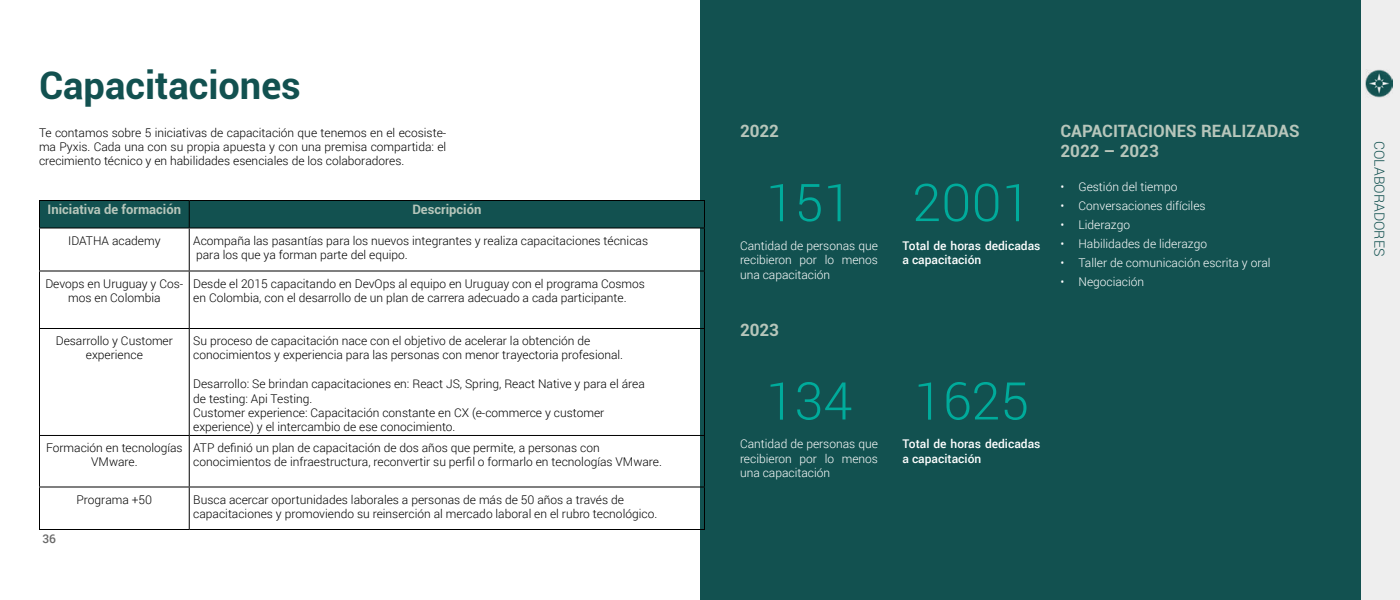
<style>
.page{position:relative;width:1400px;height:600px;background:#fff}
.page>*{position:absolute;margin:0;border:0;box-sizing:border-box;transform-origin:0 0}
.t1{font:300 52px "Roboto";color:#00ab9b}
.t2{font:700 38px "Roboto";color:#125150}
.t3{font:700 17px/20.4px "Roboto";color:#b7c6bb}
.t4{font:300 14px "Roboto";color:#125150}
.t5{font:700 13px "Roboto";color:#b7c6bb}
.t6{font:300 12px/14.4px "Roboto";color:#000}
.t7{font:300 12px/14.4px "Roboto";color:#fff;text-align:justify}
.t8{font:500 12px/14.4px "Roboto";color:#fff}
.t9{font:500 12px "Roboto";color:#696969}
</style>
<div class="page">
<div style="left:700px;top:0;width:661px;height:600px;background:#125150"></div>
<div style="left:1361px;top:0;width:39px;height:600px;background:#eee"></div>
<img style="left:1366px;top:69px;width:27px;height:28px">
<svg style="left:39px;top:200px;width:666px;height:28px;background:#104c4b"></svg>
<hr style="left:39px;top:228px;width:150px;height:1px;background:#000">
<hr style="left:39px;top:228px;width:1px;height:42px;background:#000">
<hr style="left:189px;top:228px;width:516px;height:1px;background:#000">
<hr style="left:189px;top:228px;width:1px;height:42px;background:#000">
<hr style="left:704px;top:228px;width:1px;height:42px;background:#000">
<hr style="left:39px;top:270px;width:150px;height:2px;background:#000">
<hr style="left:39px;top:272px;width:1px;height:56px;background:#000">
<hr style="left:189px;top:270px;width:516px;height:2px;background:#000">
<hr style="left:189px;top:272px;width:1px;height:56px;background:#000">
<hr style="left:704px;top:272px;width:1px;height:56px;background:#000">
<hr style="left:39px;top:328px;width:150px;height:1px;background:#000">
<hr style="left:39px;top:329px;width:1px;height:106px;background:#000">
<hr style="left:189px;top:328px;width:516px;height:1px;background:#000">
<hr style="left:189px;top:329px;width:1px;height:106px;background:#000">
<hr style="left:704px;top:329px;width:1px;height:106px;background:#000">
<hr style="left:39px;top:435px;width:150px;height:1px;background:#000">
<hr style="left:39px;top:436px;width:1px;height:50px;background:#000">
<hr style="left:189px;top:435px;width:516px;height:1px;background:#000">
<hr style="left:189px;top:436px;width:1px;height:50px;background:#000">
<hr style="left:704px;top:436px;width:1px;height:50px;background:#000">
<hr style="left:39px;top:486px;width:150px;height:2px;background:#000">
<hr style="left:39px;top:488px;width:1px;height:41px;background:#000">
<hr style="left:189px;top:486px;width:516px;height:2px;background:#000">
<hr style="left:189px;top:488px;width:1px;height:41px;background:#000">
<hr style="left:704px;top:488px;width:1px;height:41px;background:#000">
<hr style="left:39px;top:529px;width:150px;height:1px;background:#000">
<hr style="left:189px;top:529px;width:516px;height:1px;background:#000">
<h2 class="t2" style="left:39px;top:58px;width:263px">Capacitaciones</h2>
<p class="t6" style="left:39px;top:125px;width:409px;text-align:justify">Te contamos sobre 5 iniciativas de capacitación que tenemos en el ecosiste&shy;ma Pyxis. Cada una con su propia apuesta y con una premisa compartida: el crecimiento técnico y en habilidades esenciales de los colaboradores.</p>
<h3 class="t3" style="left:1060px;top:120px;width:241px">CAPACITACIONES REALIZADAS<br>2022 – 2023</h3>
<p class="t7" style="left:1060px;top:179px;width:118px">• Gestión del tiempo</p>
<p class="t7" style="left:1060px;top:198px;width:147px">• Conversaciones difíciles</p>
<p class="t7" style="left:1060px;top:217px;width:71px">• Liderazgo</p>
<p class="t7" style="left:1060px;top:236px;width:148px">• Habilidades de liderazgo</p>
<p class="t7" style="left:1060px;top:255px;width:212px">• Taller de comunicación escrita y oral</p>
<p class="t7" style="left:1060px;top:274px;width:85px">• Negociación</p>
<h3 class="t3" style="left:740px;top:120px;width:41px">2022</h3>
<h1 class="t1" style="left:766px;top:167px;width:88px">151</h1>
<p class="t7" style="left:740px;top:238px;width:140px">Cantidad de personas que recibieron por lo menos una capacitación</p>
<h1 class="t1" style="left:912px;top:167px;width:120px">2001</h1>
<p class="t8" style="left:902px;top:238px;width:139px">Total de horas dedicadas a capacitación</p>
<p class="t5" style="left:48px;top:200px;width:135px">Iniciativa de formación</p>
<p class="t5" style="left:412px;top:200px;width:71px">Descripción</p>
<p class="t6" style="left:68px;top:233px;width:94px">IDATHA academy</p>
<p class="t6" style="left:193px;top:233px;width:456px">Acompaña las pasantías para los nuevos integrantes y realiza capacitaciones técnicas para los que ya forman parte del equipo.</p>
<p class="t6" style="left:45px;top:276px;width:139px;text-align:center">Devops en Uruguay y Cos&shy;mos en Colombia</p>
<p class="t6" style="left:193px;top:276px;width:453px">Desde el 2015 capacitando en DevOps al equipo en Uruguay con el programa Cosmos en Colombia, con el desarrollo de un plan de carrera adecuado a cada participante.</p>
<p class="t6" style="left:56px;top:333px;width:119px;text-align:center">Desarrollo y Customer experience</p>
<p class="t6" style="left:193px;top:333px;width:431px">Su proceso de capacitación nace con el objetivo de acelerar la obtención de conocimientos y experiencia para las personas con menor trayectoria profesional.</p>
<p class="t6" style="left:193px;top:376px;width:453px">Desarrollo: Se brindan capacitaciones en: React JS, Spring, React Native y para el área de testing: Api Testing.<br>Customer experience: Capacitación constante en CX (e-commerce y customer experience) y el intercambio de ese conocimiento.</p>
<p class="t6" style="left:46px;top:440px;width:138px;text-align:center">Formación en tecnologías<br>VMware.</p>
<p class="t6" style="left:193px;top:440px;width:470px">ATP definió un plan de capacitación de dos años que permite, a personas con conocimientos de infraestructura, reconvertir su perfil o formarlo en tecnologías VMware.</p>
<p class="t6" style="left:77px;top:492px;width:77px">Programa +50</p>
<p class="t6" style="left:193px;top:492px;width:466px">Busca acercar oportunidades laborales a personas de más de 50 años a través de capacitaciones y promoviendo su reinserción al mercado laboral en el rubro tecnológico.</p>
<h3 class="t3" style="left:740px;top:319px;width:41px">2023</h3>
<h1 class="t1" style="left:914px;top:365px;width:117px">1625</h1>
<p class="t8" style="left:902px;top:436px;width:139px">Total de horas dedicadas a capacitación</p>
<h1 class="t1" style="left:766px;top:365px;width:88px">134</h1>
<p class="t7" style="left:740px;top:436px;width:140px">Cantidad de personas que recibieron por lo menos una capacitación</p>
<p class="t9" style="left:42px;top:530px;width:15px">36</p>
<p class="t4" style="left:1389px;top:141px;width:117px;rotate:90deg">COLABORADORES</p>
</div>
